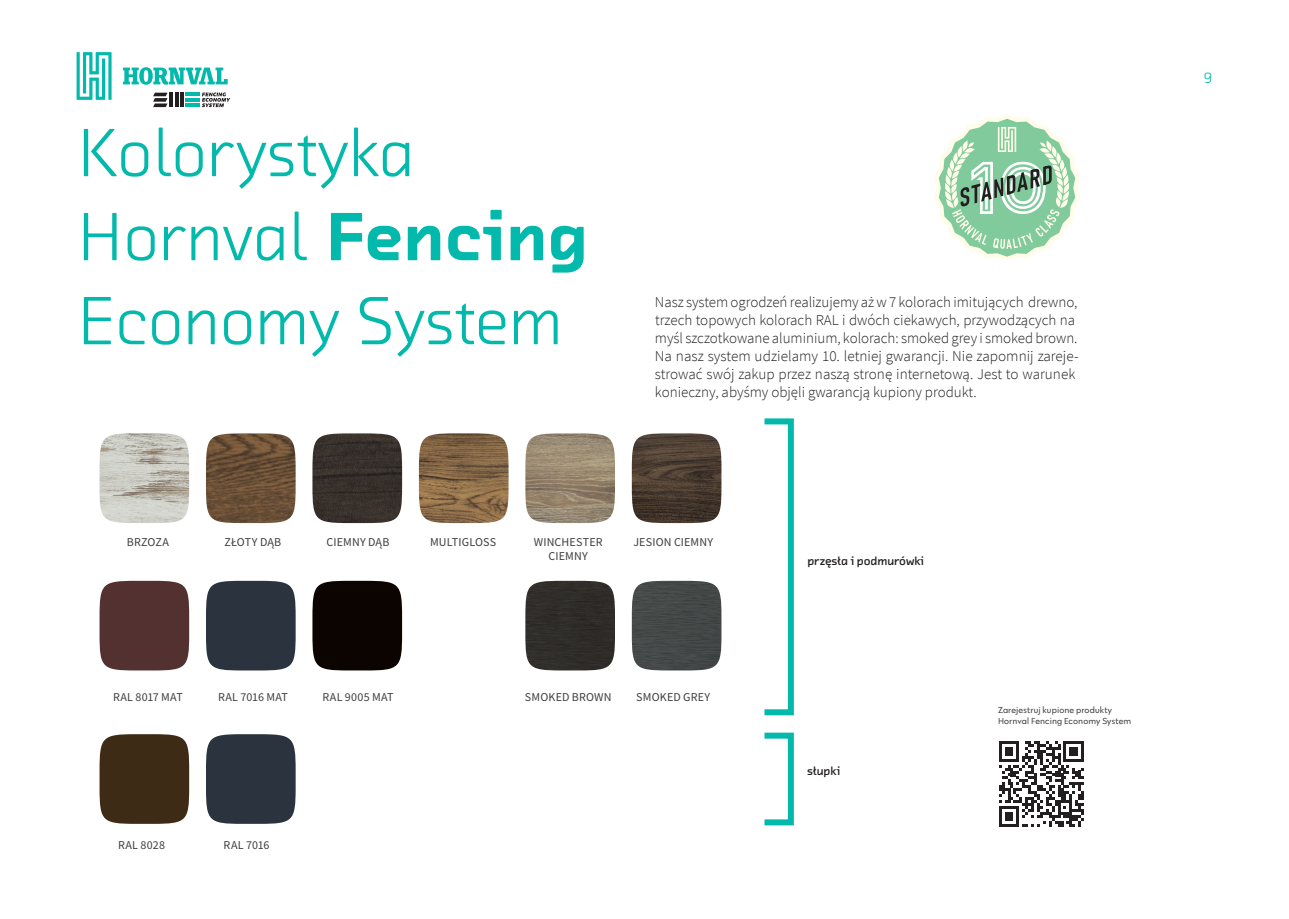
<style>
.page{position:relative;width:1289px;height:919px;background:#fff}
.page>*{position:absolute;margin:0;border:0;box-sizing:border-box;transform-origin:0 0}
.t1{font:69px/84px "Chambers Sans Pro";letter-spacing:-.005em;color:#03b9ac}
.t2{font:300 15px/18px "Source Sans Pro";color:#231f20}
.t3{font:15px "Chambers Sans Pro";color:#03b9ac}
.t4{font:12px/14.4px "Source Sans Pro";letter-spacing:.01em;color:#3e3e3f;text-align:center}
.t5{font:700 12px "Chambers Sans Pro";letter-spacing:-.005em;color:#231f20}
.t6{font:9px/10.8px "Galatea";letter-spacing:.015em;color:#3e3e3f}
.s1{font-weight:900}
</style>
<div class="page">
<svg style="left:202px;top:92px;width:28px;height:15px"></svg>
<hr style="left:169px;top:93px;width:4px;height:14px;background:#231f20">
<hr style="left:175px;top:93px;width:3px;height:14px;background:#231f20">
<hr style="left:180px;top:93px;width:4px;height:14px;background:#231f20">
<hr style="left:185px;top:93px;width:15px;height:3px;background:#03b9ac">
<hr style="left:185px;top:98px;width:15px;height:4px;background:#03b9ac">
<hr style="left:185px;top:103px;width:15px;height:4px;background:#03b9ac">
<svg style="left:153px;top:93px;width:14px;height:14px"></svg>
<svg style="left:123px;top:67px;width:105px;height:18px"></svg>
<svg style="left:77px;top:52px;width:35px;height:48px"></svg>
<img style="left:99px;top:433px;width:90px;height:90px">
<img style="left:206px;top:433px;width:89px;height:90px">
<img style="left:312px;top:433px;width:90px;height:90px">
<img style="left:419px;top:433px;width:89px;height:90px">
<img style="left:525px;top:433px;width:90px;height:90px">
<img style="left:632px;top:433px;width:89px;height:90px">
<div style="left:312px;top:580px;width:90px;height:90px;background:#0b0400;border-radius:36px"></div>
<div style="left:206px;top:580px;width:89px;height:90px;background:#2a333e;border-radius:36px"></div>
<div style="left:99px;top:580px;width:90px;height:90px;background:#543131;border-radius:36px"></div>
<img style="left:525px;top:580px;width:90px;height:90px">
<img style="left:632px;top:580px;width:89px;height:90px">
<div style="left:206px;top:734px;width:89px;height:89px;background:#2a333e;border-radius:36px"></div>
<div style="left:99px;top:734px;width:90px;height:89px;background:#3d2b15;border-radius:36px"></div>
<svg style="left:934px;top:114px;width:146px;height:145px"></svg>
<div style="left:761px;top:418px;width:32px;height:297px;border:6px solid #03b9ac"></div>
<div style="left:761px;top:732px;width:32px;height:93px;border:6px solid #03b9ac"></div>
<svg style="left:999px;top:741px;width:85px;height:85px"></svg>
<h1 class="t1" style="left:78px;top:109px;width:512px">Kolorystyka<br>Hornval <span class="s1">Fencing<br></span>Economy System</h1>
<p class="t2" style="left:655px;top:293px;width:425px">Nasz system ogrodzeń realizujemy aż w 7 kolorach imitujących drewno, trzech topowych kolorach RAL i dwóch ciekawych, przywodzących na myśl szczotkowane aluminium, kolorach: smoked grey i smoked brown.<br>Na nasz system udzielamy 10. letniej gwarancji. Nie zapomnij zareje&shy;strować swój zakup przez naszą stronę internetową. Jest to warunek konieczny, abyśmy objęli gwarancją kupiony produkt.</p>
<p class="t4" style="left:127px;top:534px;width:44px">BRZOZA</p>
<p class="t4" style="left:225px;top:534px;width:58px">ZŁOTY DĄB</p>
<p class="t4" style="left:326px;top:534px;width:64px">CIEMNY DĄB</p>
<p class="t4" style="left:430px;top:534px;width:68px">MULTIGLOSS</p>
<p class="t4" style="left:534px;top:534px;width:70px">WINCHESTER<br>CIEMNY</p>
<p class="t4" style="left:633px;top:534px;width:81px">JESION CIEMNY</p>
<p class="t4" style="left:113px;top:689px;width:71px">RAL 8017 MAT</p>
<p class="t4" style="left:218px;top:689px;width:71px">RAL 7016 MAT</p>
<p class="t4" style="left:322px;top:689px;width:73px">RAL 9005 MAT</p>
<p class="t4" style="left:525px;top:689px;width:88px">SMOKED BROWN</p>
<p class="t4" style="left:636px;top:689px;width:75px">SMOKED GREY</p>
<p class="t4" style="left:118px;top:837px;width:48px">RAL 8028</p>
<p class="t4" style="left:223px;top:837px;width:48px">RAL 7016</p>
<p class="t5" style="left:807px;top:553px;width:118px">przęsła i podmurówki</p>
<p class="t5" style="left:807px;top:763px;width:34px">słupki</p>
<p class="t6" style="left:998px;top:704px;width:135px">Zarejestruj kupione produkty<br>Hornval Fencing Economy System</p>
<p class="t3" style="left:1203px;top:68px;width:10px">9</p>
</div>
